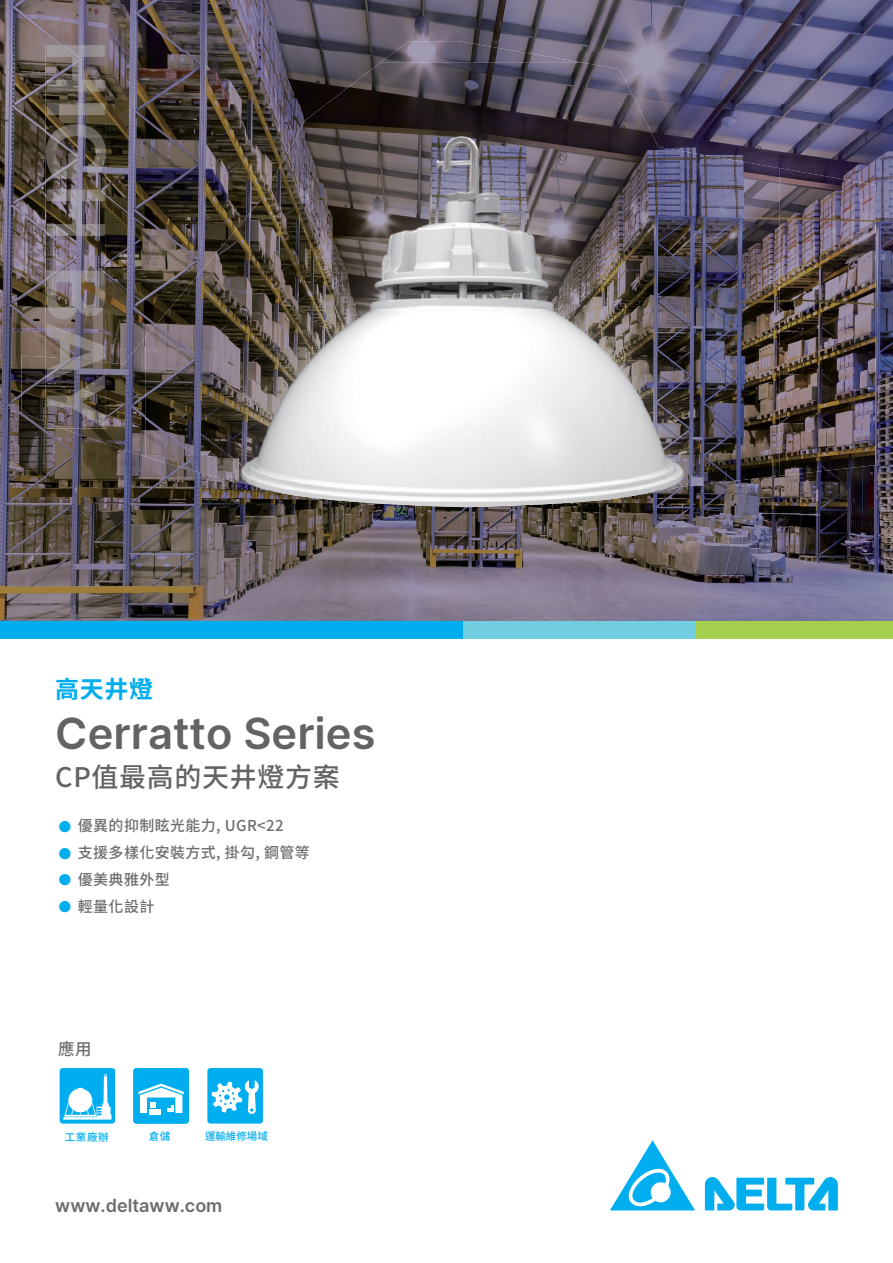
<style>
.page{position:relative;width:893px;height:1263px;background:#fff}
.page>*{position:absolute;margin:0;border:0;box-sizing:border-box;transform-origin:0 0}
.t1{font:600 43.5px "Delta Sans";color:#636366}
.t2{font:500 27px "Noto Sans CJ Ktc";letter-spacing:.025em;color:#636366}
.t3{font:700 24px "Noto Sans CJ Ktc";color:#00aeef}
.t4{font:600 18px "Delta Sans";color:#6c6d70}
.t5{font:500 16.5px "Noto Sans CJ Ktc";color:#6c6d70}
.t6{font:500 15px "Noto Sans CJ Ktc";letter-spacing:.025em;color:#6c6d70}
.t7{font:500 10.5px "Noto Sans CJ Ktc";letter-spacing:-.01em;color:#00aeef}
.s1{font-family:"Delta Sans";font-weight:400;color:#00aeef}
</style>
<div class="page">
<img style="left:0;top:0;width:893px;height:51px">
<img style="left:0;top:51px;width:46px;height:571px">
<img style="left:106px;top:51px;width:175px;height:210px">
<img style="left:281px;top:51px;width:99px;height:12px">
<img style="left:584px;top:51px;width:309px;height:53px">
<img style="left:644px;top:104px;width:249px;height:52px">
<img style="left:780px;top:156px;width:113px;height:52px">
<img style="left:847px;top:208px;width:46px;height:414px">
<img style="left:106px;top:261px;width:81px;height:77px">
<img style="left:187px;top:261px;width:3px;height:22px">
<img style="left:46px;top:456px;width:188px;height:166px">
<img style="left:800px;top:476px;width:47px;height:146px">
<img style="left:234px;top:476px;width:566px;height:146px">
<img style="left:46px;top:45px;width:60px;height:293px">
<div style="left:0;top:622px;width:464px;height:17px;background:#00aeef"></div>
<div style="left:464px;top:622px;width:231px;height:17px;background:#71cee1"></div>
<div style="left:695px;top:622px;width:198px;height:17px;background:#a4ce4c"></div>
<svg style="left:705px;top:1177px;width:133px;height:33px"></svg>
<svg style="left:610px;top:1140px;width:85px;height:70px"></svg>
<div style="left:60px;top:1068px;width:55px;height:55px;background:#00aeef;border-radius:3px"></div>
<svg style="left:63px;top:1074px;width:49px;height:45px"></svg>
<div style="left:207px;top:1068px;width:56px;height:55px;background:#00aeef;border-radius:3px"></div>
<svg style="left:212px;top:1080px;width:47px;height:34px"></svg>
<svg style="left:133px;top:1068px;width:56px;height:55px"></svg>
<img style="left:380px;top:41px;width:204px;height:22px">
<img style="left:780px;top:168px;width:96px;height:308px">
<img style="left:22px;top:338px;width:123px;height:118px">
<img style="left:46px;top:357px;width:60px;height:72px">
<img style="left:281px;top:63px;width:363px;height:444px">
<img style="left:644px;top:117px;width:136px;height:377px">
<img style="left:235px;top:164px;width:46px;height:329px">
<img style="left:190px;top:230px;width:46px;height:252px">
<img style="left:145px;top:283px;width:46px;height:187px">
<h3 class="t3" style="left:55px;top:676px;width:99px">高天井燈</h3>
<h1 class="t1" style="left:55px;top:700px;width:322px">Cerratto Series</h1>
<h2 class="t2" style="left:55px;top:762px;width:286px">CP值最高的天井燈方案</h2>
<p class="t6" style="left:58px;top:817px;width:227px"><span class="s1">●</span> 優異的抑制眩光能力, UGR&lt;22</p>
<p class="t6" style="left:58px;top:844px;width:253px"><span class="s1">●</span> 支援多樣化安裝方式, 掛勾, 鋼管等</p>
<p class="t6" style="left:58px;top:871px;width:113px"><span class="s1">●</span> 優美典雅外型</p>
<p class="t6" style="left:58px;top:898px;width:98px"><span class="s1">●</span> 輕量化設計</p>
<p class="t5" style="left:58px;top:1039px;width:35px">應用</p>
<p class="t7" style="left:65px;top:1131px;width:45px">工業廠辦</p>
<p class="t7" style="left:149px;top:1130px;width:23px">倉儲</p>
<p class="t7" style="left:205px;top:1130px;width:64px">運輸維修場域</p>
<p class="t4" style="left:55px;top:1192px;width:169px">www.deltaww.com</p>
</div>
